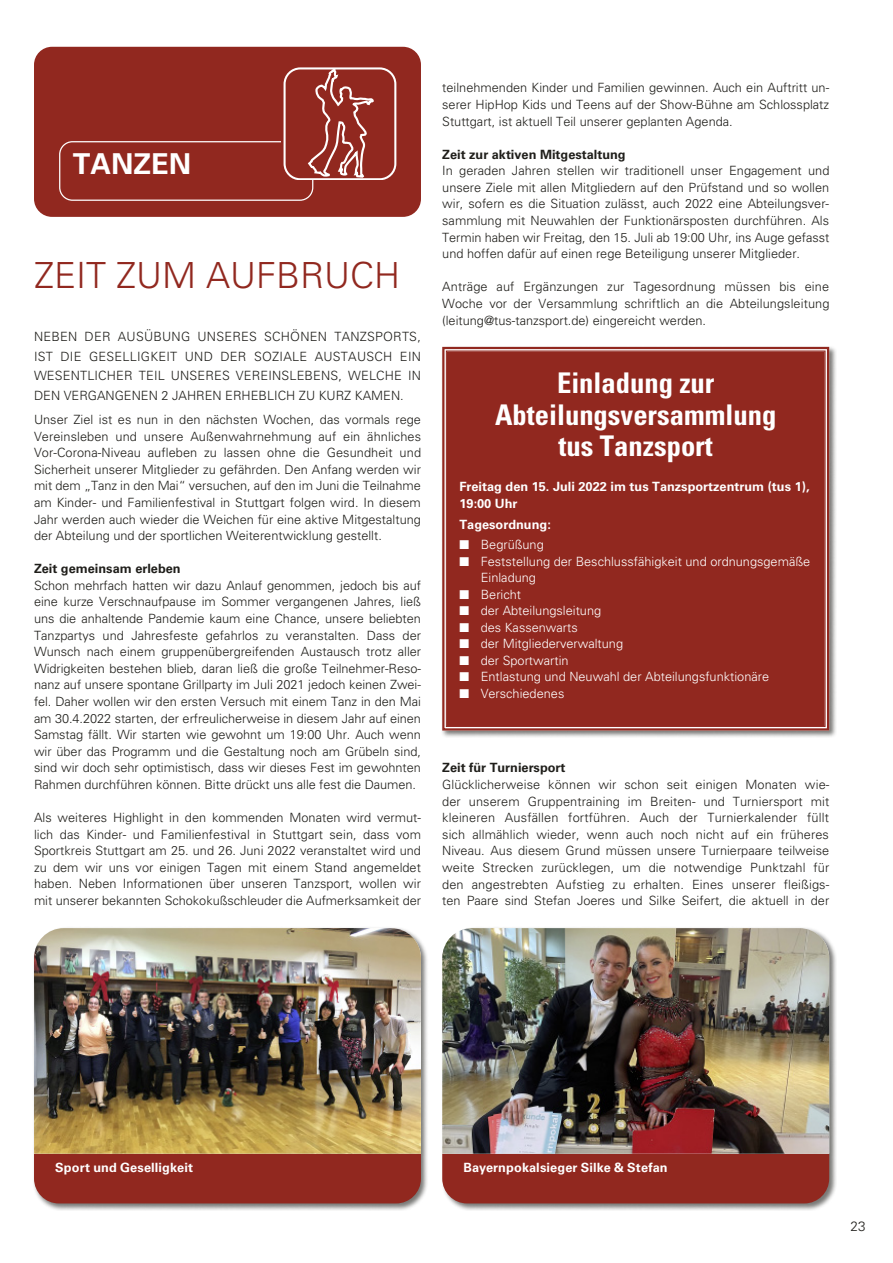
<style>
.page{position:relative;width:893px;height:1263px;background:#fff}
.page>*{position:absolute;margin:0;border:0;box-sizing:border-box;transform-origin:0 0}
.t1{font:300 36px "Univers";color:#91281f}
.t2{font:700 28.8px "Univers";color:#fff}
.t3{font:700 condensed 28.5px/31.5px "Univers";color:#fff;text-align:center}
.t4{font:300 13.5px "Univers";color:#1f1e1a}
.t5{font:300 12.75px/16.6px "Univers";color:#1f1e1a;text-align:justify}
.t6{font:300 12.75px/16.5px "Univers";color:#fff}
.t7{font:700 12.75px/16.5px "Univers";color:#fff}
.t8{font:700 12.75px "Univers";color:#1f1e1a}
</style>
<div class="page">
<div style="left:34px;top:47px;width:387px;height:170px;background:#91281f;border-radius:18px"></div>
<div style="left:59px;top:141px;width:254px;height:60px;border:1px solid #fff;border-radius:13px"></div>
<svg style="left:282px;top:67px;width:115px;height:112px"></svg>
<div style="left:32px;top:926px;width:397px;height:285px;background:#1f1e1a;opacity:.6"></div>
<div style="left:34px;top:1154px;width:387px;height:49px;background:#91281f"></div>
<img style="left:34px;top:928px;width:387px;height:226px">
<div style="left:441px;top:926px;width:396px;height:285px;background:#1f1e1a;opacity:.6"></div>
<div style="left:442px;top:1154px;width:387px;height:49px;background:#91281f"></div>
<img style="left:442px;top:928px;width:387px;height:226px">
<div style="left:441px;top:345px;width:396px;height:393px;background:#1f1e1a;opacity:.6"></div>
<div style="left:441px;top:346px;width:389px;height:386px;background:#91281f"></div>
<div style="left:446px;top:351px;width:379px;height:376px;border:1px solid #91281f"></div>
<h2 class="t2" style="left:73px;top:147px;width:120px">TANZEN</h2>
<h1 class="t1" style="left:34px;top:253px;width:368px">ZEIT ZUM AUFBRUCH</h1>
<p class="t5" style="left:34px;top:327px;width:389px;line-height:19.5px">NEBEN DER AUSÜBUNG UNSERES SCHÖNEN TANZSPORTS, IST DIE GESELLIGKEIT UND DER SOZIALE AUSTAUSCH EIN WESENTLICHER TEIL UNSERES VEREINSLEBENS, WELCHE IN DEN VERGANGENEN 2 JAHREN ERHEBLICH ZU KURZ KAMEN.</p>
<p class="t5" style="left:34px;top:411px;width:389px">Unser Ziel ist es nun in den nächsten Wochen, das vormals rege Vereinsleben und unsere Außenwahrnehmung auf ein ähnliches Vor-Corona-Niveau aufleben zu lassen ohne die Gesundheit und Sicherheit unserer Mitglieder zu gefährden. Den Anfang werden wir mit dem „Tanz in den Mai“ versuchen, auf den im Juni die Teilnahme am Kinder- und Familienfestival in Stuttgart folgen wird. In diesem Jahr werden auch wieder die Weichen für eine aktive Mitgestaltung der Abteilung und der sportlichen Weiterentwicklung gestellt.</p>
<p class="t8" style="left:34px;top:561px;width:148px">Zeit gemeinsam erleben</p>
<p class="t5" style="left:34px;top:577px;width:389px">Schon mehrfach hatten wir dazu Anlauf genommen, jedoch bis auf eine kurze Verschnaufpause im Sommer vergangenen Jahres, ließ uns die anhaltende Pandemie kaum eine Chance, unsere beliebten Tanzpartys und Jahresfeste gefahrlos zu veranstalten. Dass der Wunsch nach einem gruppenübergreifenden Austausch trotz aller Widrigkeiten bestehen blieb, daran ließ die große Teilnehmer-Reso&shy;nanz auf unsere spontane Grillparty im Juli 2021 jedoch keinen Zwei&shy;fel. Daher wollen wir den ersten Versuch mit einem Tanz in den Mai am 30.4.2022 starten, der erfreulicherweise in diesem Jahr auf einen Samstag fällt. Wir starten wie gewohnt um 19:00 Uhr. Auch wenn wir über das Programm und die Gestaltung noch am Grübeln sind, sind wir doch sehr optimistisch, dass wir dieses Fest im gewohnten Rahmen durchführen können. Bitte drückt uns alle fest die Daumen.</p>
<p class="t5" style="left:34px;top:809px;width:389px">Als weiteres Highlight in den kommenden Monaten wird vermut&shy;lich das Kinder- und Familienfestival in Stuttgart sein, dass vom Sportkreis Stuttgart am 25. und 26. Juni 2022 veranstaltet wird und zu dem wir uns vor einigen Tagen mit einem Stand angemeldet haben. Neben Informationen über unseren Tanzsport, wollen wir mit unserer bekannten Schokokußschleuder die Aufmerksamkeit der</p>
<p class="t5" style="left:442px;top:80px;width:388px">teilnehmenden Kinder und Familien gewinnen. Auch ein Auftritt un&shy;serer HipHop Kids und Teens auf der Show-Bühne am Schlossplatz Stuttgart, ist aktuell Teil unserer geplanten Agenda.</p>
<p class="t8" style="left:442px;top:147px;width:185px">Zeit zur aktiven Mitgestaltung</p>
<p class="t5" style="left:442px;top:162px;width:389px">In geraden Jahren stellen wir traditionell unser Engagement und unsere Ziele mit allen Mitgliedern auf den Prüfstand und so wollen wir, sofern es die Situation zulässt, auch 2022 eine Abteilungsver&shy;sammlung mit Neuwahlen der Funktionärsposten durchführen. Als Termin haben wir Freitag, den 15. Juli ab 19:00 Uhr, ins Auge gefasst und hoffen dafür auf einen rege Beteiligung unserer Mitglieder.</p>
<p class="t5" style="left:442px;top:279px;width:389px">Anträge auf Ergänzungen zur Tagesordnung müssen bis eine Woche vor der Versammlung schriftlich an die Abteilungsleitung (leitung@tus-tanzsport.de) eingereicht werden.</p>
<h3 class="t3" style="left:495px;top:367px;width:283px">Einladung zur<br>Abteilungsversammlung tus Tanzsport</h3>
<p class="t7" style="left:459px;top:479px;width:352px">Freitag den 15. Juli 2022 im tus Tanzsportzentrum (tus 1),<br>19:00 Uhr</p>
<p class="t7" style="left:459px;top:516px;width:93px">Tagesordnung:</p>
<p class="t6" style="left:459px;top:537px;width:86px">■ Begrüßung</p>
<p class="t6" style="left:481px;top:553px;width:331px;text-indent:-21px">■ Feststellung der Beschlussfähigkeit und ordnungsgemäße<br>Einladung</p>
<p class="t6" style="left:459px;top:586px;width:63px">■ Bericht</p>
<p class="t6" style="left:459px;top:603px;width:143px">■ der Abteilungsleitung</p>
<p class="t6" style="left:459px;top:619px;width:120px">■ des Kassenwarts</p>
<p class="t6" style="left:459px;top:636px;width:165px">■ der Mitgliederverwaltung</p>
<p class="t6" style="left:459px;top:652px;width:111px">■ der Sportwartin</p>
<p class="t6" style="left:459px;top:669px;width:311px">■ Entlastung und Neuwahl der Abteilungsfunktionäre</p>
<p class="t6" style="left:459px;top:685px;width:106px">■ Verschiedenes</p>
<p class="t8" style="left:442px;top:760px;width:125px">Zeit für Turniersport</p>
<p class="t5" style="left:442px;top:776px;width:389px">Glücklicherweise können wir schon seit einigen Monaten wie&shy;der unserem Gruppentraining im Breiten- und Turniersport mit kleineren Ausfällen fortführen. Auch der Turnierkalender füllt sich allmählich wieder, wenn auch noch nicht auf ein früheres Niveau. Aus diesem Grund müssen unsere Turnierpaare teilweise weite Strecken zurücklegen, um die notwendige Punktzahl für den angestrebten Aufstieg zu erhalten. Eines unserer fleißigs&shy;ten Paare sind Stefan Joeres und Silke Seifert, die aktuell in der</p>
<p class="t7" style="left:55px;top:1159px;width:139px">Sport und Geselligkeit</p>
<p class="t7" style="left:463px;top:1159px;width:206px">Bayernpokalsieger Silke &amp; Stefan</p>
<p class="t4" style="left:851px;top:1217px;width:17px">23</p>
</div>
